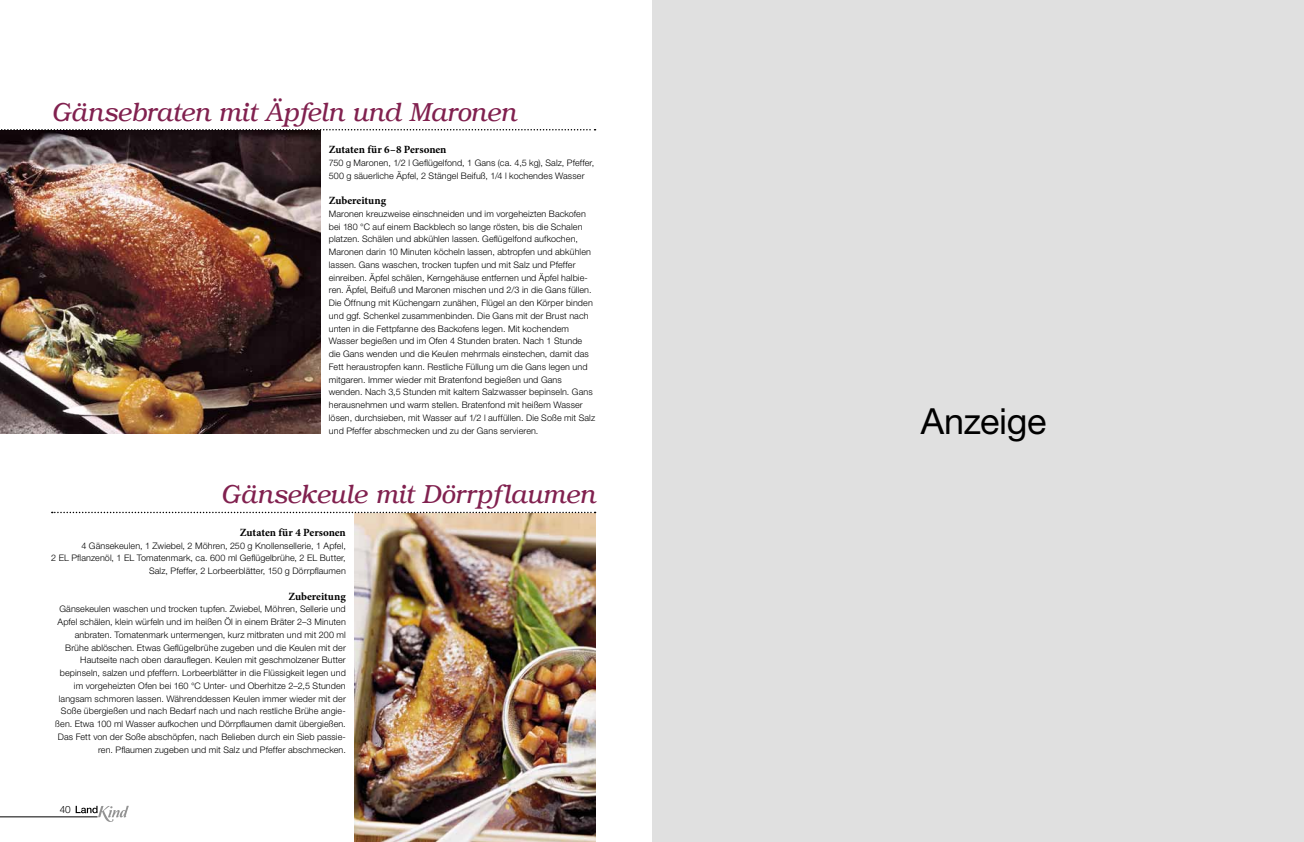
<style>
.page{position:relative;width:1304px;height:842px;background:#fff}
.page>*{position:absolute;margin:0;border:0;box-sizing:border-box;transform-origin:0 0}
.t1{font:36px "Helvetica Neue LT Std";letter-spacing:-.01em;color:#000}
.t2{font:italic 300 26px "Brussels";color:#81214f}
.t3{font:700 11px "Minion Pro";letter-spacing:-.005em;color:#000}
.t4{font:300 10px "Helvetica Neue LT Std";color:#000}
.t5{font:300 9px/12.8px "Helvetica Neue LT Std";letter-spacing:.01em;color:#000}
</style>
<div class="page">
<hr style="left:0;top:816px;width:98px;height:1px;background:#000">
<svg style="left:76px;top:806px;width:53px;height:16px"></svg>
<div style="left:652px;top:0;width:652px;height:842px;background:#e0e0e0"></div>
<img style="left:0;top:130px;width:320px;height:304px">
<img style="left:354px;top:513px;width:241px;height:329px">
<svg style="left:1px;top:129px;width:595px;height:1px"></svg>
<svg style="left:52px;top:512px;width:544px;height:1px"></svg>
<h2 class="t2" style="left:51px;top:96px;width:467px">Gänsebraten mit Äpfeln und Maronen</h2>
<p class="t3" style="left:329px;top:142px;width:119px">Zutaten für 6–8 Personen</p>
<p class="t5" style="left:329px;top:156px;width:267px">750 g Maronen, 1/2 l Geflügelfond, 1 Gans (ca. 4,5 kg), Salz, Pfeffer,<br>500 g säuerliche Äpfel, 2 Stängel Beifuß, 1/4 l kochendes Wasser</p>
<p class="t3" style="left:329px;top:193px;width:59px">Zubereitung</p>
<p class="t5" style="left:329px;top:207px;width:268px">Maronen kreuzweise einschneiden und im vorgeheizten Backofen bei 180 °C auf einem Backblech so lange rösten, bis die Schalen platzen. Schälen und abkühlen lassen. Geflügelfond aufkochen, Maronen darin 10 Minuten köcheln lassen, abtropfen und abkühlen lassen. Gans waschen, trocken tupfen und mit Salz und Pfeffer einreiben. Äpfel schälen, Kerngehäuse entfernen und Äpfel halbie&shy;ren. Äpfel, Beifuß und Maronen mischen und 2/3 in die Gans füllen.<br>Die Öffnung mit Küchengarn zunähen, Flügel an den Körper binden und ggf. Schenkel zusammenbinden. Die Gans mit der Brust nach unten in die Fettpfanne des Backofens legen. Mit kochendem Wasser begießen und im Ofen 4 Stunden braten. Nach 1 Stunde die Gans wenden und die Keulen mehrmals einstechen, damit das Fett heraustropfen kann. Restliche Füllung um die Gans legen und mitgaren. Immer wieder mit Bratenfond begießen und Gans wenden. Nach 3,5 Stunden mit kaltem Salzwasser bepinseln. Gans herausnehmen und warm stellen. Bratenfond mit heißem Wasser lösen, durchsieben, mit Wasser auf 1/2 l auffüllen. Die Soße mit Salz und Pfeffer abschmecken und zu der Gans servieren.</p>
<h2 class="t2" style="left:221px;top:478px;width:376px">Gänsekeule mit Dörrpflaumen</h2>
<p class="t3" style="left:240px;top:524px;width:107px">Zutaten für 4 Personen</p>
<p class="t5" style="left:51px;top:539px;width:296px;text-align:right">4 Gänsekeulen, 1 Zwiebel, 2 Möhren, 250 g Knollensellerie, 1 Apfel,<br>2 EL Pflanzenöl, 1 EL Tomatenmark, ca. 600 ml Geflügelbrühe, 2 EL Butter,<br>Salz, Pfeffer, 2 Lorbeerblätter, 150 g Dörrpflaumen</p>
<p class="t3" style="left:288px;top:588px;width:59px">Zubereitung</p>
<p class="t5" style="left:55px;top:602px;width:292px;text-align:right">Gänsekeulen waschen und trocken tupfen. Zwiebel, Möhren, Sellerie und Apfel schälen, klein würfeln und im heißen Öl in einem Bräter 2–3 Minuten anbraten. Tomatenmark untermengen, kurz mitbraten und mit 200 ml Brühe ablöschen. Etwas Geflügelbrühe zugeben und die Keulen mit der Hautseite nach oben darauflegen. Keulen mit geschmolzener Butter bepinseln, salzen und pfeffern. Lorbeerblätter in die Flüssigkeit legen und im vorgeheizten Ofen bei 160 °C Unter- und Oberhitze 2–2,5 Stunden langsam schmoren lassen. Währenddessen Keulen immer wieder mit der Soße übergießen und nach Bedarf nach und nach restliche Brühe angie&shy;ßen. Etwa 100 ml Wasser aufkochen und Dörrpflaumen damit übergießen.<br>Das Fett von der Soße abschöpfen, nach Belieben durch ein Sieb passie&shy;ren. Pflaumen zugeben und mit Salz und Pfeffer abschmecken.</p>
<p class="t4" style="left:60px;top:804px;width:13px">40</p>
<h1 class="t1" style="left:921px;top:400px;width:127px">Anzeige</h1>
</div>
